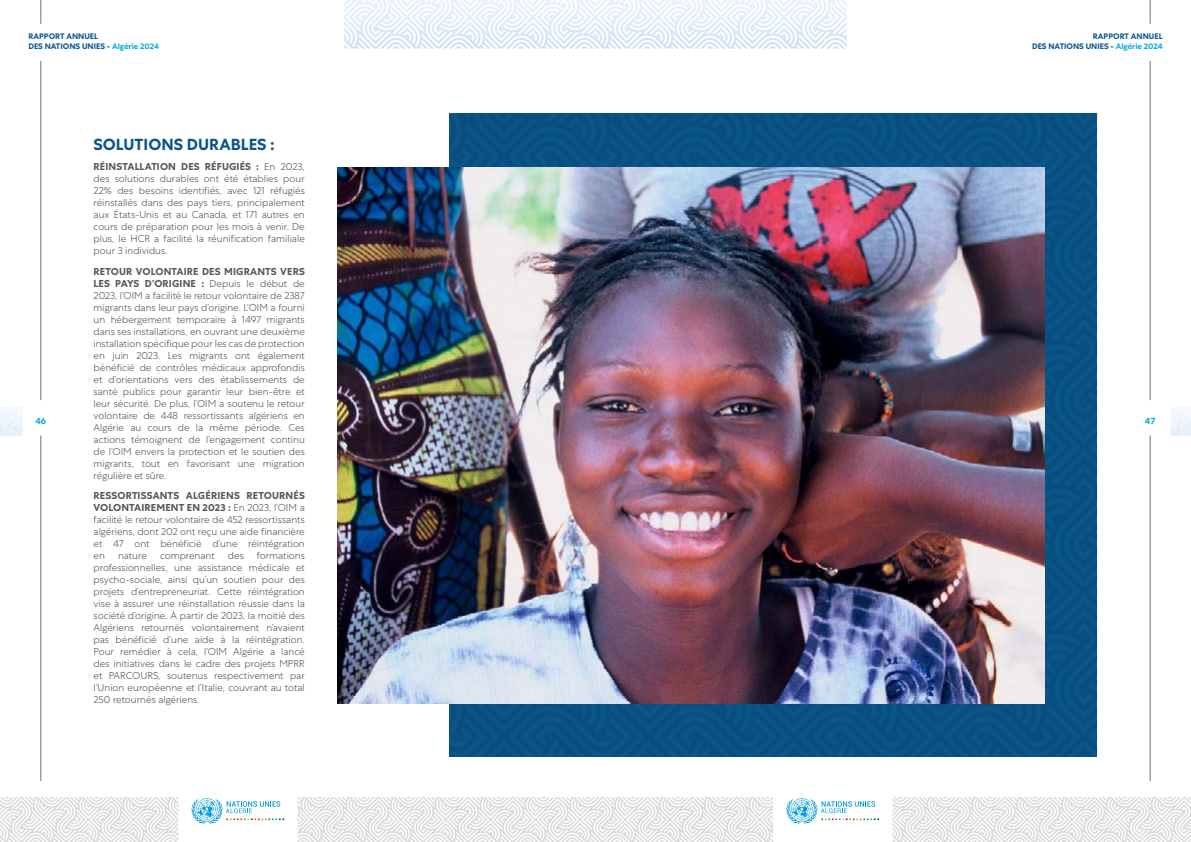
<style>
.page{position:relative;width:1191px;height:842px;background:#fff}
.page>*{position:absolute;margin:0;border:0;box-sizing:border-box;transform-origin:0 0}
.t1{font:700 16px "Centra No 1";color:#0a568b}
.t2{font:300 10px/12px "Centra No 1";color:#575756;text-align:justify}
.t3{font:700 9px "Centra No 1";color:#0baed9}
.t4{font:700 8px/9.6px "Centra No 1";color:#0a568b}
.s1{color:#0baed9}
.s2{font-weight:700}
</style>
<div class="page">
<svg style="left:892px;top:797px;width:299px;height:45px"></svg>
<svg style="left:297px;top:797px;width:476px;height:45px"></svg>
<svg style="left:191px;top:798px;width:93px;height:26px"></svg>
<svg style="left:786px;top:798px;width:93px;height:26px"></svg>
<svg style="left:0;top:797px;width:178px;height:45px"></svg>
<svg style="left:344px;top:0;width:502px;height:49px"></svg>
<svg style="left:1171px;top:407px;width:20px;height:29px"></svg>
<svg style="left:0;top:407px;width:23px;height:29px"></svg>
<svg style="left:41px;top:0;width:1px;height:24px"></svg>
<hr style="left:41px;top:61px;width:1px;height:339px;background:#706f6f">
<hr style="left:41px;top:436px;width:1px;height:345px;background:#706f6f">
<svg style="left:1149px;top:0;width:1px;height:24px"></svg>
<hr style="left:1149px;top:61px;width:1px;height:339px;background:#706f6f">
<hr style="left:1149px;top:436px;width:1px;height:345px;background:#706f6f">
<div style="left:449px;top:113px;width:648px;height:644px;background:#095184"></div>
<img style="left:337px;top:167px;width:707px;height:536px">
<p class="t4" style="left:28px;top:32px;width:132px">RAPPORT ANNUEL<br>DES NATIONS UNIES - <span class="s1">Algérie 2024</span></p>
<p class="t3" style="left:35px;top:416px;width:12px">46</p>
<h1 class="t1" style="left:94px;top:135px;width:183px">SOLUTIONS DURABLES :</h1>
<p class="t2" style="left:94px;top:161px;width:213px"><span class="s2">RÉINSTALLATION DES RÉFUGIÉS :</span> En 2023, des solutions durables ont été établies pour 22% des besoins identifiés, avec 121 réfugiés réinstallés dans des pays tiers, principalement aux États-Unis et au Canada, et 171 autres en cours de préparation pour les mois à venir. De plus, le HCR a facilité la réunification familiale pour 3 individus.</p>
<p class="t2" style="left:94px;top:265px;width:213px"><span class="s2">RETOUR VOLONTAIRE DES MIGRANTS VERS LES PAYS D’ORIGINE :</span> Depuis le début de 2023, l’OIM a facilité le retour volontaire de 2387 migrants dans leur pays d’origine. L’OIM a fourni un hébergement temporaire à 1497 migrants dans ses installations, en ouvrant une deuxième installation spécifique pour les cas de protection en juin 2023. Les migrants ont également bénéficié de contrôles médicaux approfondis et d’orientations vers des établissements de santé publics pour garantir leur bien-être et leur sécurité. De plus, l’OIM a soutenu le retour volontaire de 448 ressortissants algériens en Algérie au cours de la même période. Ces actions témoignent de l’engagement continu de l’OIM envers la protection et le soutien des migrants, tout en favorisant une migration régulière et sûre.</p>
<p class="t2" style="left:94px;top:490px;width:213px"><span class="s2">RESSORTISSANTS ALGÉRIENS RETOURNÉS VOLONTAIREMENT EN 2023 :</span> En 2023, l’OIM a facilité le retour volontaire de 452 ressortissants algériens, dont 202 ont reçu une aide financière et 47 ont bénéficié d’une réintégration en</p>
<p class="t2" style="left:94px;top:550px;width:213px;text-indent:163px">formations professionnelles, une assistance médicale et psycho-sociale, ainsi qu’un soutien pour des projets d’entrepreneuriat. Cette réintégration vise à assurer une réinstallation réussie dans la société d’origine. À partir de 2023, la moitié des Algériens retournés volontairement n’avaient pas bénéficié d’une aide à la réintégration.<br>Pour remédier à cela, l’OIM Algérie a lancé des initiatives dans le cadre des projets MPRR et PARCOURS, soutenus respectivement par l’Union européenne et l’Italie, couvrant au total 250 retournés algériens.</p>
<p class="t2" style="left:118px;top:550px;width:30px">nature</p>
<p class="t2" style="left:160px;top:550px;width:56px">comprenant</p>
<p class="t2" style="left:228px;top:550px;width:17px">des</p>
<p class="t4" style="left:1032px;top:32px;width:132px;text-align:right">RAPPORT ANNUEL<br>DES NATIONS UNIES - <span class="s1">Algérie 2024</span></p>
<p class="t3" style="left:1145px;top:416px;width:12px">47</p>
</div>
